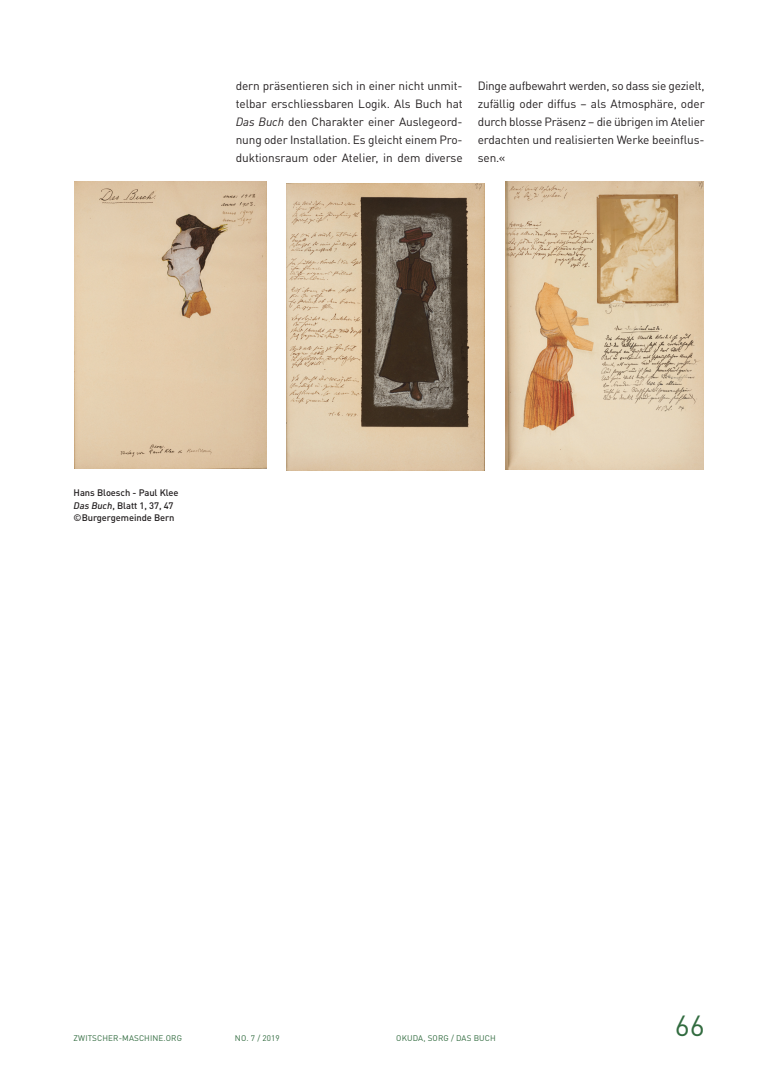
<style>
.page{position:relative;width:780px;height:1088px;background:#fff}
.page>*{position:absolute;margin:0;border:0;box-sizing:border-box;transform-origin:0 0}
.t1{font:28.75px "DINOT";color:#316b3f}
.t2{font:11.88px/18px "DINOT";letter-spacing:-.01em;color:#231f20;text-align:justify}
.t3{font:500 9.38px "DINOT";letter-spacing:-.005em;color:#231f20}
.t4{font:8.12px "DINOT";letter-spacing:.015em;color:#316b3f}
.s1{font-style:italic}
.s2{font-family:"URWDIN";font-style:italic}
</style>
<div class="page">
<img style="left:75px;top:182px;width:191px;height:287px">
<img style="left:287px;top:183px;width:197px;height:288px">
<img style="left:505px;top:182px;width:198px;height:287px">
<p class="t2" style="left:236px;top:78px;width:228px">dern präsentieren sich in einer nicht unmit&shy;telbar erschliessbaren Logik. Als Buch hat <span class="s1">Das Buch</span> den Charakter einer Auslegeord&shy;nung oder Installation. Es gleicht einem Pro&shy;duktionsraum oder Atelier, in dem diverse</p>
<p class="t2" style="left:477px;top:78px;width:228px">Dinge aufbewahrt werden, so dass sie gezielt, zufällig oder diffus – als Atmosphäre, oder durch blosse Präsenz – die übrigen im Atelier erdachten und realisierten Werke beeinflus&shy;sen.«</p>
<p class="t3" style="left:74px;top:489px;width:106px">Hans Bloesch - Paul Klee</p>
<p class="t3" style="left:74px;top:502px;width:101px"><span class="s2">Das Buch</span>, Blatt 1, 37, 47</p>
<p class="t3" style="left:74px;top:514px;width:102px">©Burgergemeinde Bern</p>
<p class="t4" style="left:74px;top:1035px;width:110px">ZWITSCHER-MASCHINE.ORG</p>
<p class="t4" style="left:235px;top:1035px;width:46px">NO. 7 / 2019</p>
<p class="t4" style="left:396px;top:1035px;width:101px">OKUDA, SORG / DAS BUCH</p>
<p class="t1" style="left:674px;top:1016px;width:32px">66</p>
</div>
